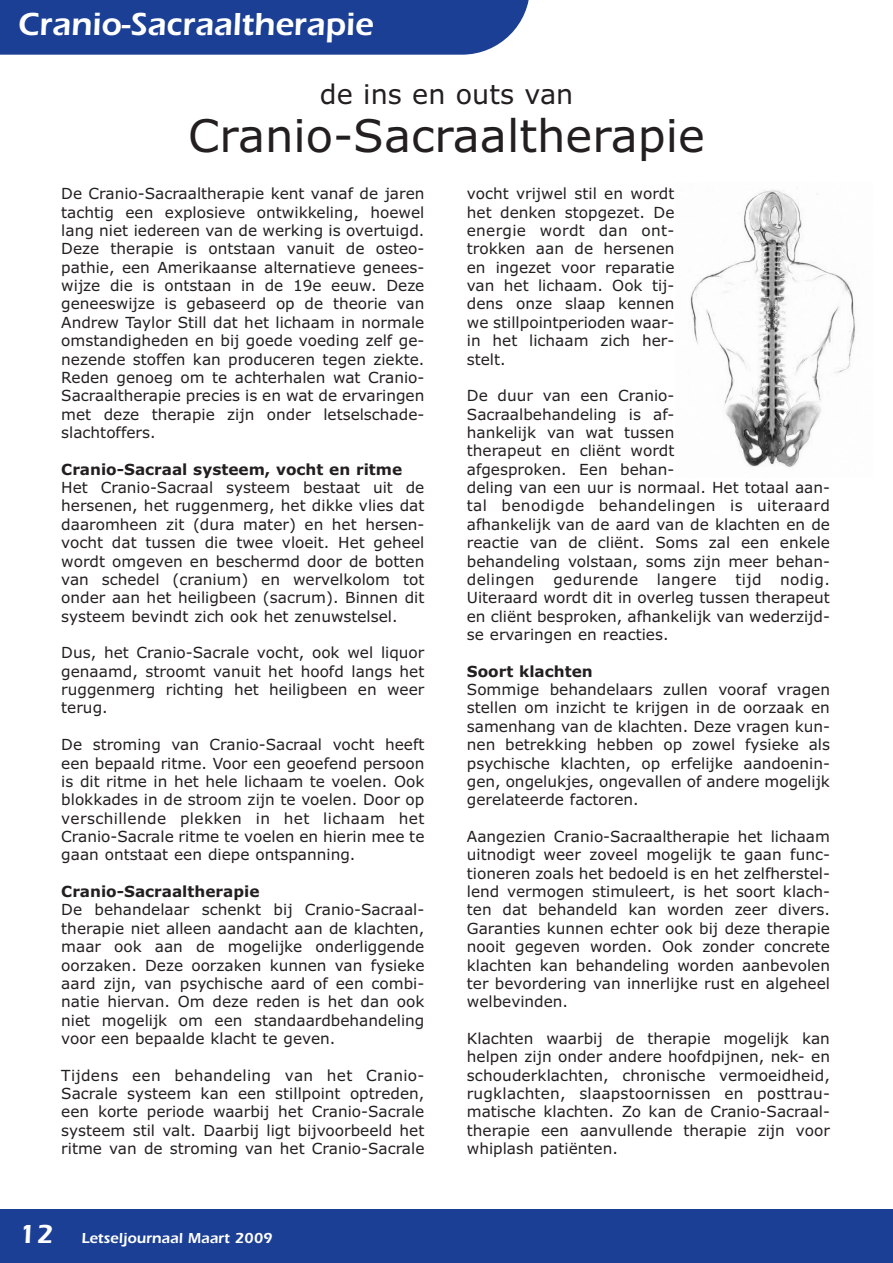
<style>
.page{position:relative;width:893px;height:1263px;background:#fff}
.page>*{position:absolute;margin:0;border:0;box-sizing:border-box;transform-origin:0 0}
.t1{font:45px "Verdana";color:#231f20}
.t2{font:600 33px "Itc Eras";color:#fff}
.t3{font:27px "Verdana";color:#231f20}
.t4{font:15.3px/18.3px "Verdana";color:#231f20;text-align:justify}
.t5{font:700 15.3px "Verdana";color:#231f20}
.t6{font:600 15px "Itc Eras";color:#fff}
.s1{font-size:27px}
</style>
<div class="page">
<div style="left:0;top:1210px;width:893px;height:53px;background:#1b3f94"></div>
<div style="left:0;top:0;width:529px;height:55px;background:#1b3f94"></div>
<img style="left:690px;top:190px;width:165px;height:277px">
<h2 class="t2" style="left:18px;top:11px;width:357px">Cranio-Sacraaltherapie</h2>
<h3 class="t3" style="left:320px;top:84px;width:255px">de ins en outs van</h3>
<h1 class="t1" style="left:188px;top:118px;width:518px">Cranio-Sacraaltherapie</h1>
<p class="t4" style="left:61px;top:186px;width:365px">De Cranio-Sacraaltherapie kent vanaf de jaren tachtig een explosieve ontwikkeling, hoewel lang niet iedereen van de werking is overtuigd.<br>Deze therapie is ontstaan vanuit de osteo&shy;pathie, een Amerikaanse alternatieve genees&shy;wijze die is ontstaan in de 19e eeuw. Deze geneeswijze is gebaseerd op de theorie van Andrew Taylor Still dat het lichaam in normale omstandigheden en bij goede voeding zelf ge&shy;nezende stoffen kan produceren tegen ziekte.<br>Reden genoeg om te achterhalen wat Cranio-Sacraaltherapie precies is en wat de ervaringen met deze therapie zijn onder letselschade&shy;slachtoffers.</p>
<p class="t5" style="left:61px;top:463px;width:342px">Cranio-Sacraal systeem, vocht en ritme</p>
<p class="t4" style="left:61px;top:480px;width:365px">Het Cranio-Sacraal systeem bestaat uit de hersenen, het ruggenmerg, het dikke vlies dat daaromheen zit (dura mater) en het hersen&shy;vocht dat tussen die twee vloeit. Het geheel wordt omgeven en beschermd door de botten van schedel (cranium) en wervelkolom tot onder aan het heiligbeen (sacrum). Binnen dit systeem bevindt zich ook het zenuwstelsel.</p>
<p class="t4" style="left:61px;top:645px;width:365px">Dus, het Cranio-Sacrale vocht, ook wel liquor genaamd, stroomt vanuit het hoofd langs het ruggenmerg richting het heiligbeen en weer terug.</p>
<p class="t4" style="left:61px;top:737px;width:365px">De stroming van Cranio-Sacraal vocht heeft een bepaald ritme. Voor een geoefend persoon is dit ritme in het hele lichaam te voelen. Ook blokkades in de stroom zijn te voelen. Door op verschillende plekken in het lichaam het Cranio-Sacrale ritme te voelen en hierin mee te gaan ontstaat een diepe ontspanning.</p>
<p class="t5" style="left:61px;top:885px;width:200px">Cranio-Sacraaltherapie</p>
<p class="t4" style="left:61px;top:902px;width:365px">De behandelaar schenkt bij Cranio-Sacraal&shy;therapie niet alleen aandacht aan de klachten, maar ook aan de mogelijke onderliggende oorzaken. Deze oorzaken kunnen van fysieke aard zijn, van psychische aard of een combi&shy;natie hiervan. Om deze reden is het dan ook niet mogelijk om een standaardbehandeling voor een bepaalde klacht te geven.</p>
<p class="t4" style="left:61px;top:1067px;width:365px">Tijdens een behandeling van het Cranio-Sacrale systeem kan een stillpoint optreden, een korte periode waarbij het Cranio-Sacrale systeem stil valt. Daarbij ligt bijvoorbeeld het ritme van de stroming van het Cranio-Sacrale</p>
<p class="t4" style="left:467px;top:186px;width:209px">vocht vrijwel stil en wordt het denken stopgezet. De energie wordt dan ont&shy;trokken aan de hersenen en ingezet voor reparatie van het lichaam. Ook tij&shy;dens onze slaap kennen we stillpointperioden waar&shy;in het lichaam zich her&shy;stelt.</p>
<p class="t4" style="left:467px;top:388px;width:365px;text-align:left">De duur van een Cranio-<br>Sacraalbehandeling is af-<br>hankelijk van wat tussen<br>therapeut en cliënt wordt<br>afgesproken. Een behan-<br>deling van een uur is normaal. Het totaal aan&shy;tal benodigde behandelingen is uiteraard afhankelijk van de aard van de klachten en de reactie van de cliënt. Soms zal een enkele behandeling volstaan, soms zijn meer behan&shy;delingen gedurende langere tijd nodig.<br>Uiteraard wordt dit in overleg tussen therapeut en cliënt besproken, afhankelijk van wederzijd&shy;se ervaringen en reacties.</p>
<p class="t5" style="left:467px;top:665px;width:127px">Soort klachten</p>
<p class="t4" style="left:467px;top:682px;width:365px">Sommige behandelaars zullen vooraf vragen stellen om inzicht te krijgen in de oorzaak en samenhang van de klachten. Deze vragen kun&shy;nen betrekking hebben op zowel fysieke als psychische klachten, op erfelijke aandoenin&shy;gen, ongelukjes, ongevallen of andere mogelijk gerelateerde factoren.</p>
<p class="t4" style="left:467px;top:828px;width:365px">Aangezien Cranio-Sacraaltherapie het lichaam uitnodigt weer zoveel mogelijk te gaan func&shy;tioneren zoals het bedoeld is en het zelfherstel&shy;lend vermogen stimuleert, is het soort klach&shy;ten dat behandeld kan worden zeer divers.<br>Garanties kunnen echter ook bij deze therapie nooit gegeven worden. Ook zonder concrete klachten kan behandeling worden aanbevolen ter bevordering van innerlijke rust en algeheel welbevinden.</p>
<p class="t4" style="left:467px;top:1030px;width:365px">Klachten waarbij de therapie mogelijk kan helpen zijn onder andere hoofdpijnen, nek- en schouderklachten, chronische vermoeidheid, rugklachten, slaapstoornissen en posttrau&shy;matische klachten. Zo kan de Cranio-Sacraal&shy;therapie een aanvullende therapie zijn voor whiplash patiënten.</p>
<p class="t6" style="left:19px;top:1232px;width:255px"><span class="s1">12</span> Letseljournaal Maart 2009</p>
</div>
